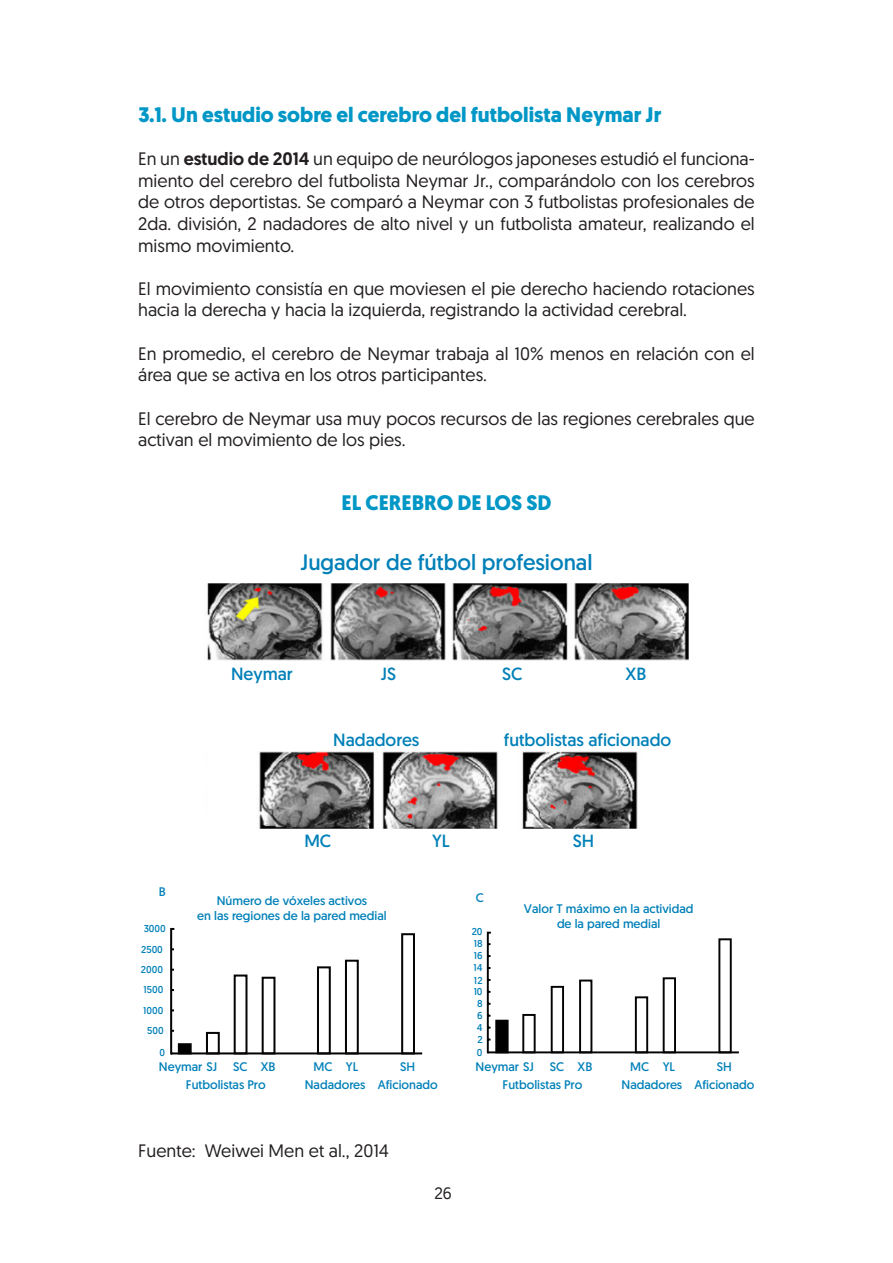
<style>
.page{position:relative;width:893px;height:1263px;background:#fff}
.page>*{position:absolute;margin:0;border:0;box-sizing:border-box;transform-origin:0 0}
.t1{font:22.2px "Geomanist";color:#0080b8}
.t2{font:700 21px "Geomanist";color:#0097c6}
.t3{font:18px/21.6px "Geomanist";color:#231f20}
.t4{font:17.55px "Geomanist";color:#0080b8}
.t5{font:16.5px "Geomanist";color:#231f20}
.t6{font:12.45px "Geomanist";color:#0080b8}
.t7{font:9.9px "Geomanist";color:#0080b8}
.s1{font-weight:500}
</style>
<div class="page">
<img style="left:259px;top:751px;width:379px;height:78px">
<img style="left:207px;top:583px;width:482px;height:77px">
<svg style="left:170px;top:927px;width:253px;height:128px"></svg>
<hr style="left:488px;top:1051px;width:251px;height:2px;background:#030303">
<svg style="left:486px;top:931px;width:247px;height:123px"></svg>
<p class="t2" style="left:138px;top:101px;width:525px">3.1. Un estudio sobre el cerebro del futbolista Neymar Jr</p>
<p class="t3" style="left:138px;top:148px;width:618px;text-align:justify">En un <span class="s1">estudio de 2014</span> un equipo de neurólogos japoneses estudió el funciona&shy;miento del cerebro del futbolista Neymar Jr., comparándolo con los cerebros de otros deportistas. Se comparó a Neymar con 3 futbolistas profesionales de 2da. división, 2 nadadores de alto nivel y un futbolista amateur, realizando el mismo movimiento.</p>
<p class="t3" style="left:138px;top:277px;width:618px">El movimiento consistía en que moviesen el pie derecho haciendo rotaciones hacia la derecha y hacia la izquierda, registrando la actividad cerebral.</p>
<p class="t3" style="left:138px;top:342px;width:618px">En promedio, el cerebro de Neymar trabaja al 10% menos en relación con el área que se activa en los otros participantes.</p>
<p class="t3" style="left:138px;top:407px;width:618px">El cerebro de Neymar usa muy pocos recursos de las regiones cerebrales que activan el movimiento de los pies.</p>
<p class="t2" style="left:342px;top:489px;width:211px">EL CEREBRO DE LOS SD</p>
<p class="t1" style="left:300px;top:547px;width:294px">Jugador de fútbol profesional</p>
<p class="t4" style="left:231px;top:663px;width:63px">Neymar</p>
<p class="t4" style="left:381px;top:663px;width:17px">JS</p>
<p class="t4" style="left:333px;top:728px;width:88px">Nadadores</p>
<p class="t4" style="left:502px;top:663px;width:22px">SC</p>
<p class="t4" style="left:626px;top:663px;width:22px">XB</p>
<p class="t4" style="left:504px;top:728px;width:169px">futbolistas aficionado</p>
<p class="t6" style="left:159px;top:883px;width:8px">B</p>
<p class="t7" style="left:144px;top:922px;width:24px">3000</p>
<p class="t7" style="left:141px;top:943px;width:23px">2500</p>
<p class="t7" style="left:141px;top:963px;width:24px">2000</p>
<p class="t7" style="left:144px;top:983px;width:21px">1500</p>
<p class="t7" style="left:143px;top:1004px;width:22px">1000</p>
<p class="t7" style="left:147px;top:1024px;width:18px">500</p>
<p class="t7" style="left:160px;top:1046px;width:7px">0</p>
<p class="t4" style="left:304px;top:830px;width:28px">MC</p>
<p class="t4" style="left:432px;top:830px;width:19px">YL</p>
<p class="t4" style="left:573px;top:830px;width:23px">SH</p>
<p class="t6" style="left:217px;top:893px;width:152px">Número de vóxeles activos</p>
<p class="t6" style="left:197px;top:908px;width:191px">en las regiones de la pared medial</p>
<p class="t6" style="left:476px;top:890px;width:10px">C</p>
<p class="t7" style="left:472px;top:925px;width:12px">20</p>
<p class="t7" style="left:474px;top:937px;width:10px">18</p>
<p class="t7" style="left:474px;top:949px;width:10px">16</p>
<p class="t7" style="left:474px;top:961px;width:10px">14</p>
<p class="t7" style="left:474px;top:974px;width:10px">12</p>
<p class="t7" style="left:474px;top:985px;width:10px">10</p>
<p class="t7" style="left:477px;top:997px;width:7px">8</p>
<p class="t7" style="left:477px;top:1009px;width:7px">6</p>
<p class="t7" style="left:477px;top:1021px;width:7px">4</p>
<p class="t7" style="left:477px;top:1033px;width:7px">2</p>
<p class="t7" style="left:477px;top:1046px;width:7px">0</p>
<p class="t6" style="left:524px;top:900px;width:171px">Valor T máximo en la actividad</p>
<p class="t6" style="left:557px;top:915px;width:105px">de la pared medial</p>
<p class="t6" style="left:159px;top:1059px;width:60px">Neymar SJ</p>
<p class="t6" style="left:233px;top:1059px;width:16px">SC</p>
<p class="t6" style="left:261px;top:1059px;width:16px">XB</p>
<p class="t6" style="left:313px;top:1059px;width:21px">MC</p>
<p class="t6" style="left:346px;top:1059px;width:14px">YL</p>
<p class="t6" style="left:400px;top:1059px;width:17px">SH</p>
<p class="t6" style="left:186px;top:1076px;width:81px">Futbolistas Pro</p>
<p class="t6" style="left:305px;top:1076px;width:62px">Nadadores</p>
<p class="t6" style="left:378px;top:1076px;width:62px">Aficionado</p>
<p class="t3" style="left:138px;top:1139px;width:252px">Fuente: Weiwei Men et al., 2014</p>
<p class="t5" style="left:434px;top:1182px;width:19px">26</p>
<p class="t6" style="left:476px;top:1059px;width:60px">Neymar SJ</p>
<p class="t6" style="left:550px;top:1059px;width:16px">SC</p>
<p class="t6" style="left:578px;top:1059px;width:16px">XB</p>
<p class="t6" style="left:630px;top:1059px;width:21px">MC</p>
<p class="t6" style="left:663px;top:1059px;width:14px">YL</p>
<p class="t6" style="left:717px;top:1059px;width:17px">SH</p>
<p class="t6" style="left:503px;top:1076px;width:81px">Futbolistas Pro</p>
<p class="t6" style="left:621px;top:1076px;width:62px">Nadadores</p>
<p class="t6" style="left:694px;top:1076px;width:62px">Aficionado</p>
</div>
